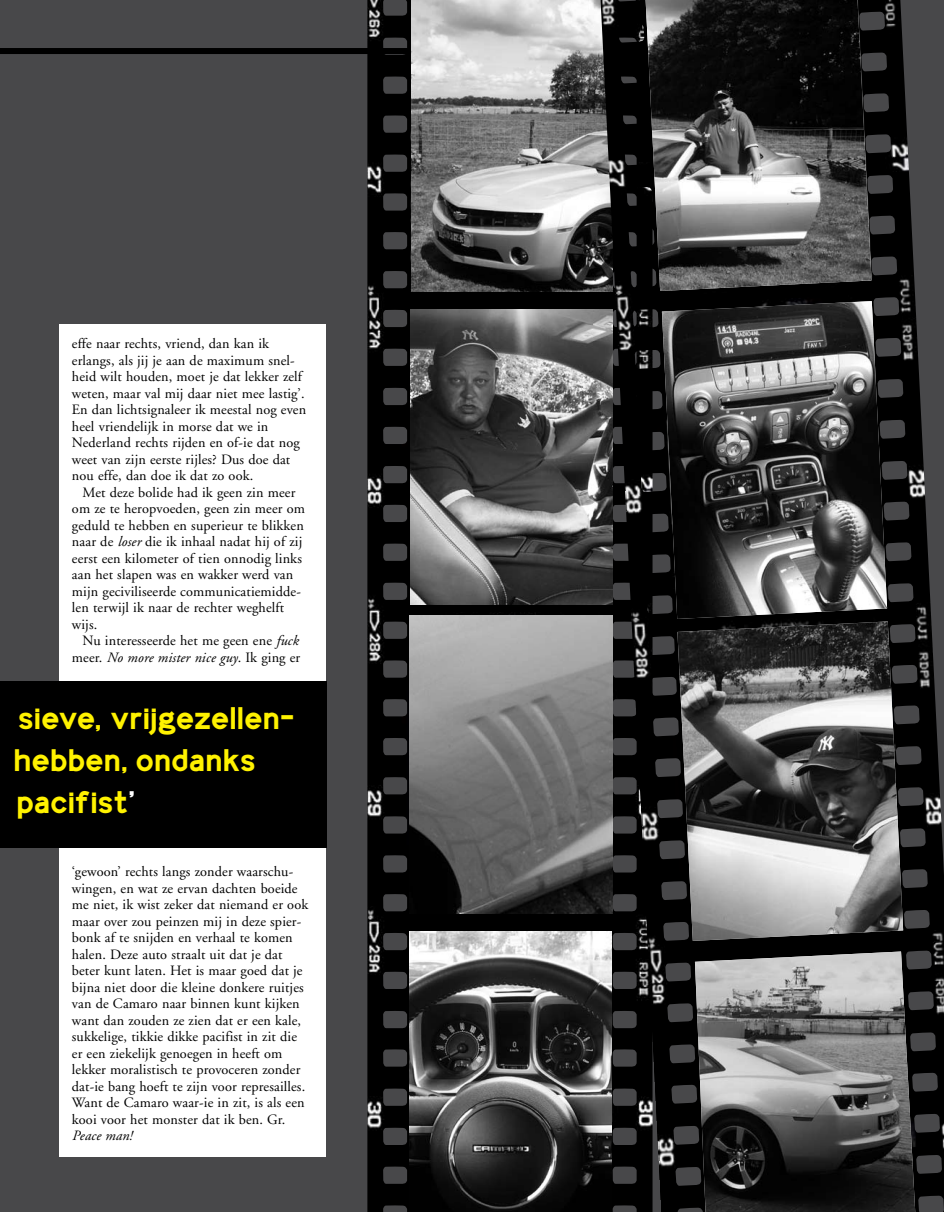
<style>
.page{position:relative;width:944px;height:1212px;background:#48484a}
.page>*{position:absolute;margin:0;border:0;box-sizing:border-box;transform-origin:0 0}
.t1{font:700 33px/42px "Identikal Sans";letter-spacing:.015em;color:#fff200}
.t2{font:14.25px/16.5px "Adobe Garamond";letter-spacing:.01em;color:#000}
.t3{font:italic 14.25px "Adobe Garamond";letter-spacing:.01em;color:#000}
.s1{font-style:italic}
.s2{color:#fff}
</style>
<div class="page">
<div style="left:60px;top:324px;width:266px;height:833px;background:#fff"></div>
<div style="left:0;top:48px;width:609px;height:6px;background:#000"></div>
<img style="left:367px;top:0;width:234px;height:1212px">
<img style="left:411px;top:0;width:190px;height:291px">
<img style="left:410px;top:309px;width:191px;height:296px">
<img style="left:409px;top:615px;width:192px;height:298px">
<img style="left:410px;top:931px;width:191px;height:281px">
<img style="left:601px;top:0;width:343px;height:1212px">
<img style="left:646px;top:0;width:225px;height:291px">
<img style="left:662px;top:301px;width:225px;height:318px">
<img style="left:677px;top:621px;width:226px;height:320px">
<img style="left:695px;top:951px;width:220px;height:261px">
<div style="left:0;top:682px;width:326px;height:166px;background:#000"></div>
<p class="t2" style="left:72px;top:336px;width:236px">effe naar rechts, vriend, dan kan ik erlangs, als jij je aan de maximum snel&shy;heid wilt houden, moet je dat lekker zelf weten, maar val mij daar niet mee lastig’.<br>En dan lichtsignaleer ik meestal nog even heel vriendelijk in morse dat we in Nederland rechts rijden en of-ie dat nog weet van zijn eerste rijles? Dus doe dat nou effe, dan doe ik dat zo ook.</p>
<p class="t2" style="left:72px;top:484px;width:235px;text-indent:11px">Met deze bolide had ik geen zin meer om ze te heropvoeden, geen zin meer om geduld te hebben en superieur te blikken naar de <span class="s1">loser</span> die ik inhaal nadat hij of zij eerst een kilometer of tien onnodig links aan het slapen was en wakker werd van mijn geciviliseerde communicatiemidde&shy;len terwijl ik naar de rechter weghelft wijs.</p>
<p class="t2" style="left:72px;top:633px;width:230px;text-align:right">Nu interesseerde het me geen ene <span class="s1">fuck </span>meer. <span class="s1">No more mister nice guy</span>. Ik ging er</p>
<h1 class="t1" style="left:14px;top:696px;width:282px">sieve, vrijgezellen&shy;hebben, ondanks pacifist<span class="s2">’</span></h1>
<p class="t2" style="left:72px;top:864px;width:238px">‘gewoon’ rechts langs zonder waarschu&shy;wingen, en wat ze ervan dachten boeide me niet, ik wist zeker dat niemand er ook maar over zou peinzen mij in deze spier&shy;bonk af te snijden en verhaal te komen halen. Deze auto straalt uit dat je dat beter kunt laten. Het is maar goed dat je bijna niet door die kleine donkere ruitjes van de Camaro naar binnen kunt kijken want dan zouden ze zien dat er een kale, sukkelige, tikkie dikke pacifist in zit die er een ziekelijk genoegen in heeft om lekker moralistisch te provoceren zonder dat-ie bang hoeft te zijn voor represailles.<br>Want de Camaro waar-ie in zit, is als een kooi voor het monster dat ik ben. Gr.</p>
<p class="t3" style="left:72px;top:1128px;width:62px">Peace man!</p>
</div>
